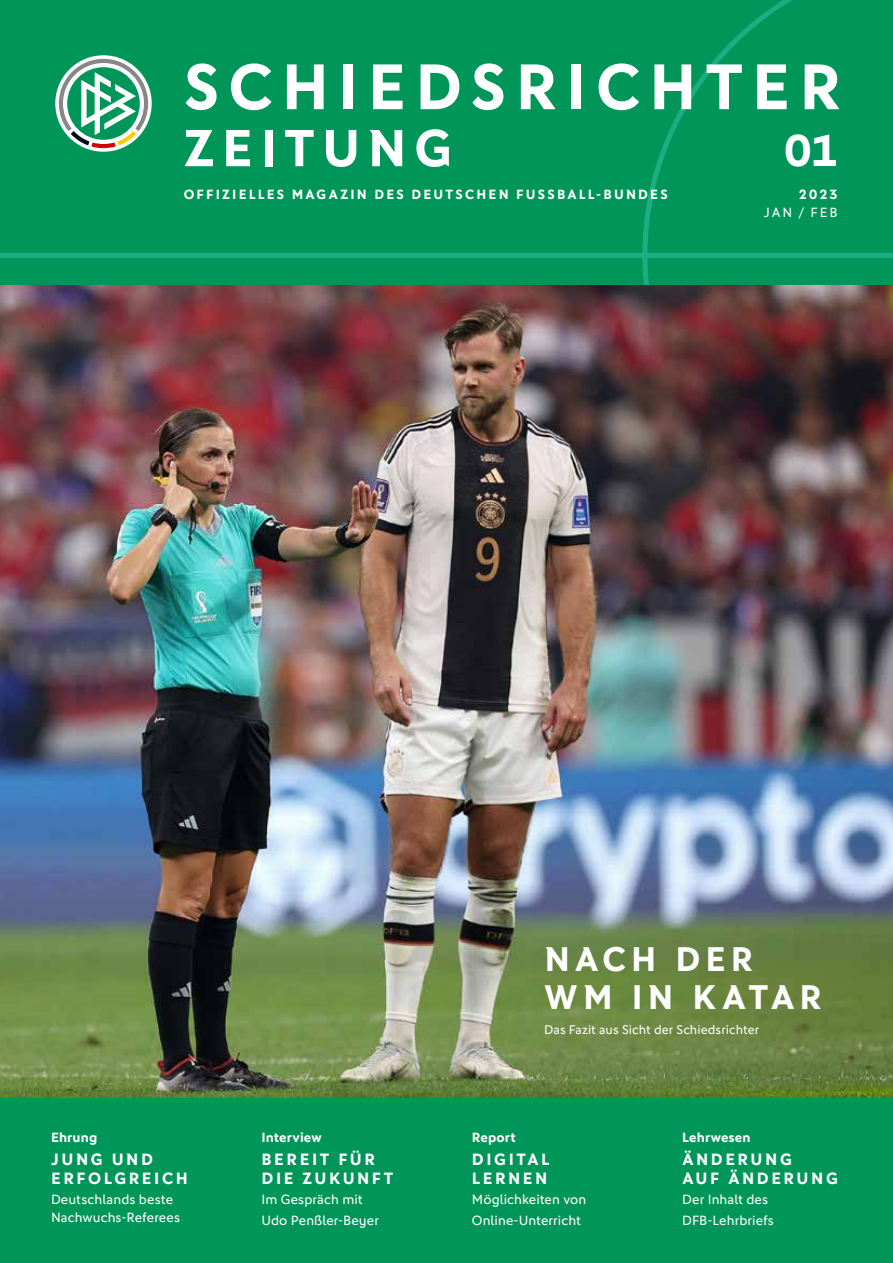
<style>
.page{position:relative;width:893px;height:1263px;background:#fff}
.page>*{position:absolute;margin:0;border:0;box-sizing:border-box;transform-origin:0 0}
.t1{font:700 64.8px "DFB Sans";letter-spacing:.14em;color:#fff}
.t2{font:700 52.5px "DFB Sans";letter-spacing:.145em;color:#fff}
.t3{font:700 45px "DFB Sans";color:#fff}
.t4{font:700 34.5px/37.5px "DFB Sans";letter-spacing:.15em;color:#fff}
.t5{font:700 16.5px/18.8px "DFB Sans";letter-spacing:.155em;color:#fff}
.t6{font:13.5px/20.2px "DFB Sans";letter-spacing:.005em;color:#fff}
.t7{font:700 13.5px "DFB Sans";letter-spacing:.16em;color:#fff}
.t8{font:700 13.5px "DFB Sans";letter-spacing:.01em;color:#fff}
.t9{font:700 13.5px "DFB Sans";letter-spacing:.005em;color:#fff}
.t10{font:12.75px "DFB Sans";letter-spacing:.005em;color:#fff}
</style>
<div class="page">
<img style="left:0;top:285px;width:893px;height:813px">
<div style="left:0;top:0;width:893px;height:285px;background:#009659"></div>
<svg style="left:55px;top:55px;width:97px;height:97px"></svg>
<svg style="left:59px;top:59px;width:89px;height:89px"></svg>
<div style="left:0;top:1098px;width:893px;height:165px;background:#009659"></div>
<h1 class="t1" style="left:184px;top:48px;width:658px">SCHIEDSRICHTER</h1>
<h2 class="t2" style="left:184px;top:117px;width:269px">ZEITUNG</h2>
<h3 class="t3" style="left:785px;top:124px;width:55px">01</h3>
<p class="t7" style="left:799px;top:186px;width:40px">2023</p>
<p class="t6" style="left:764px;top:202px;width:75px">JAN / FEB</p>
<p class="t7" style="left:184px;top:186px;width:486px">OFFIZIELLES MAGAZIN DES DEUTSCHEN FUSSBALL-BUNDES</p>
<p class="t7" style="left:51px;top:1129px;width:48px">Ehrung</p>
<p class="t5" style="left:51px;top:1150px;width:138px">JUNG UND<br>ERFOLGREICH</p>
<p class="t6" style="left:51px;top:1191px;width:131px;line-height:17.2px">Deutschlands beste<br>Nachwuchs-Referees</p>
<p class="t9" style="left:261px;top:1129px;width:62px">Interview</p>
<p class="t5" style="left:262px;top:1150px;width:133px">BEREIT FÜR<br>DIE ZUKUNFT</p>
<p class="t6" style="left:261px;top:1189px;width:119px">Im Gespräch mit<br>Udo Penßler-Beyer</p>
<h3 class="t4" style="left:544px;top:940px;width:279px">NACH DER<br>WM IN KATAR</h3>
<p class="t10" style="left:544px;top:1022px;width:216px">Das Fazit aus Sicht der Schiedsrichter</p>
<p class="t7" style="left:472px;top:1129px;width:45px">Report</p>
<p class="t5" style="left:472px;top:1150px;width:79px">DIGITAL<br>LERNEN</p>
<p class="t6" style="left:472px;top:1189px;width:116px">Möglichkeiten von<br>Online-Unterricht</p>
<p class="t8" style="left:682px;top:1129px;width:70px">Lehrwesen</p>
<p class="t5" style="left:682px;top:1150px;width:157px">ÄNDERUNG<br>AUF ÄNDERUNG</p>
<p class="t6" style="left:682px;top:1189px;width:93px">Der Inhalt des<br>DFB-Lehrbriefs</p>
</div>
